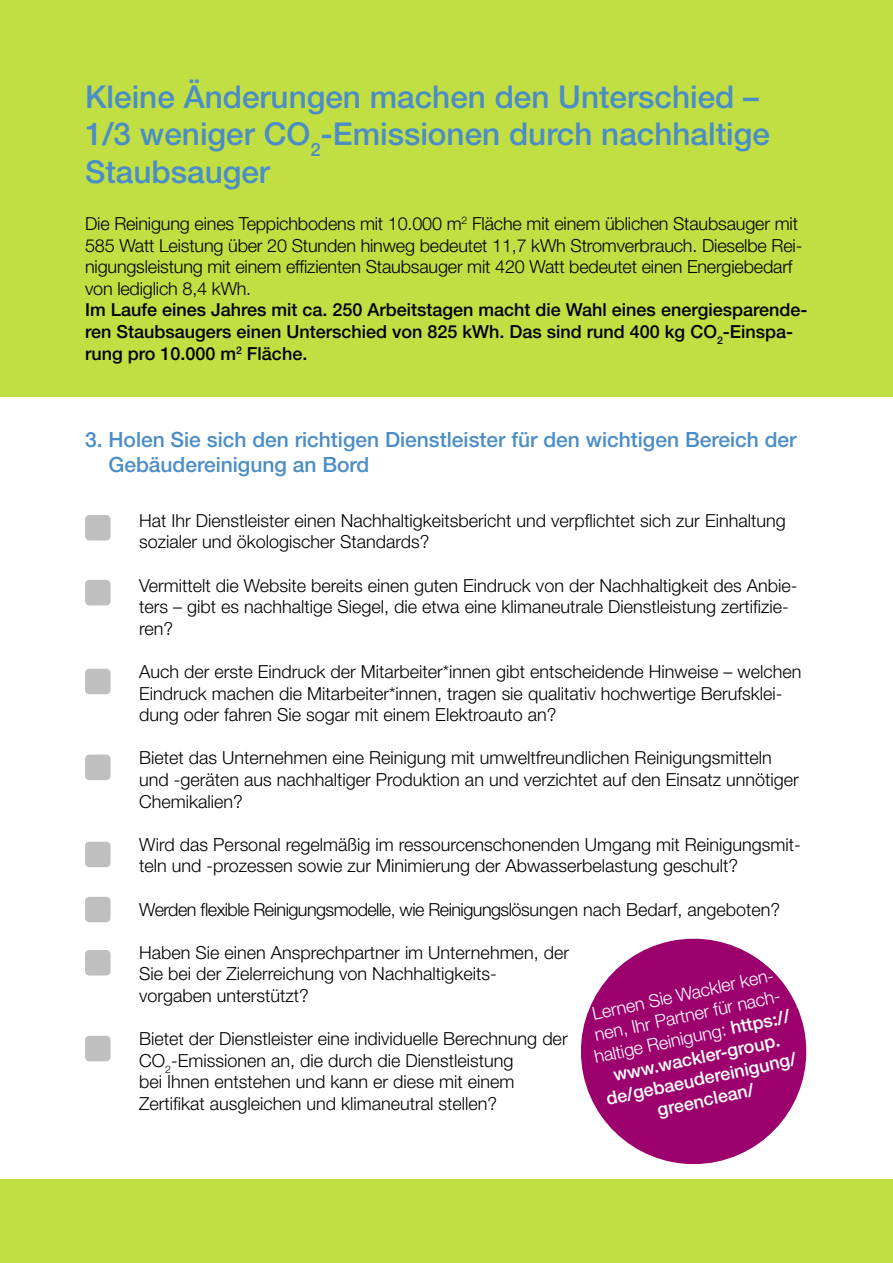
<style>
.page{position:relative;width:893px;height:1263px;background:#c1de43}
.page>*{position:absolute;margin:0;border:0;box-sizing:border-box;transform-origin:0 0}
.t1{font:500 31.5px/37.8px "Helvetica Neue LT Std";color:#4b8dc7}
.t2{font:500 21px/25.2px "Helvetica Neue LT Std";color:#4b8dc7}
.t3{font:300 18px/21.6px "Helvetica Neue LT Std";color:#000}
.t4{font:500 18px/21.6px "Helvetica Neue LT Std";color:#000}
.t5{font:300 18px/21.6px "Helvetica Neue LT Std";color:#fff;text-align:center}
.t6{font:300 18px "Helvetica Neue LT Std";letter-spacing:-.03em;color:#000}
.s1{font-weight:500}
</style>
<div class="page">
<div style="left:0;top:398px;width:893px;height:781px;background:#fff"></div>
<div style="left:85px;top:515px;width:26px;height:25px;background:#bfbfbf;border-radius:4px"></div>
<div style="left:85px;top:580px;width:26px;height:25px;background:#bfbfbf;border-radius:4px"></div>
<div style="left:85px;top:669px;width:26px;height:25px;background:#bfbfbf;border-radius:4px"></div>
<div style="left:85px;top:755px;width:26px;height:25px;background:#bfbfbf;border-radius:4px"></div>
<div style="left:85px;top:842px;width:26px;height:25px;background:#bfbfbf;border-radius:4px"></div>
<div style="left:85px;top:897px;width:26px;height:25px;background:#bfbfbf;border-radius:4px"></div>
<div style="left:85px;top:950px;width:26px;height:25px;background:#bfbfbf;border-radius:4px"></div>
<div style="left:85px;top:1036px;width:26px;height:25px;background:#bfbfbf;border-radius:4px"></div>
<svg style="left:581px;top:938px;width:226px;height:227px;fill:#9c006d"></svg>
<h1 class="t1" style="left:85px;top:77px;width:686px">Kleine Änderungen machen den Unterschied –<br>1/3 weniger CO<sub>2</sub>-Emissionen durch nachhaltige<br>Staubsauger</h1>
<p class="t3" style="left:85px;top:212px;width:719px">Die Reinigung eines Teppichbodens mit 10.000 m<sup>2</sup> Fläche mit einem üblichen Staubsauger mit 585 Watt Leistung über 20 Stunden hinweg bedeutet 11,7 kWh Stromverbrauch. Dieselbe Rei&shy;nigungsleistung mit einem effizienten Staubsauger mit 420 Watt bedeutet einen Energiebedarf von lediglich 8,4 kWh.</p>
<p class="t4" style="left:85px;top:299px;width:724px">Im Laufe eines Jahres mit ca. 250 Arbeitstagen macht die Wahl eines energiesparende&shy;ren Staubsaugers einen Unterschied von 825 kWh. Das sind rund 400 kg CO<sub>2</sub>-Einspa&shy;rung pro 10.000 m<sup>2</sup> Fläche.</p>
<p class="t2" style="left:108px;top:426px;width:690px;text-indent:-23px">3. Holen Sie sich den richtigen Dienstleister für den wichtigen Bereich der<br>Gebäudereinigung an Bord</p>
<p class="t3" style="left:139px;top:509px;width:648px">Hat Ihr Dienstleister einen Nachhaltigkeitsbericht und verpflichtet sich zur Einhaltung sozialer und ökologischer Standards?</p>
<p class="t3" style="left:139px;top:574px;width:660px">Vermittelt die Website bereits einen guten Eindruck von der Nachhaltigkeit des Anbie&shy;ters – gibt es nachhaltige Siegel, die etwa eine klimaneutrale Dienstleistung zertifizie&shy;ren?</p>
<p class="t3" style="left:139px;top:660px;width:664px">Auch der erste Eindruck der Mitarbeiter*innen gibt entscheidende Hinweise – welchen<br>Eindruck machen die Mitarbeiter*innen, tragen sie qualitativ hochwertige Berufsklei&shy;dung oder fahren Sie sogar mit einem Elektroauto an?</p>
<p class="t3" style="left:139px;top:747px;width:661px">Bietet das Unternehmen eine Reinigung mit umweltfreundlichen Reinigungsmitteln und -geräten aus nachhaltiger Produktion an und verzichtet auf den Einsatz unnötiger<br>Chemikalien?</p>
<p class="t3" style="left:139px;top:833px;width:663px">Wird das Personal regelmäßig im ressourcenschonenden Umgang mit Reinigungsmit&shy;teln und -prozessen sowie zur Minimierung der Abwasserbelastung geschult?</p>
<p class="t6" style="left:139px;top:898px;width:642px">Werden flexible Reinigungsmodelle, wie Reinigungslösungen nach Bedarf, angeboten?</p>
<p class="t3" style="left:139px;top:941px;width:431px">Haben Sie einen Ansprechpartner im Unternehmen, der<br>Sie bei der Zielerreichung von Nachhaltigkeits&shy;vorgaben unterstützt?</p>
<p class="t3" style="left:139px;top:1028px;width:430px">Bietet der Dienstleister eine individuelle Berechnung der CO<sub>2</sub>-Emissionen an, die durch die Dienstleistung<br>bei Ihnen entstehen und kann er diese mit einem Zertifikat ausgleichen und klimaneutral stellen?</p>
<p class="t5" style="left:583px;top:1004px;width:201px;rotate:-12deg">Lernen Sie Wackler ken&shy;nen, Ihr Partner für nach&shy;haltige Reinigung: <span class="s1">https:// www.wackler-group. de/gebaeudereinigung/ greenclean/</span></p>
</div>
